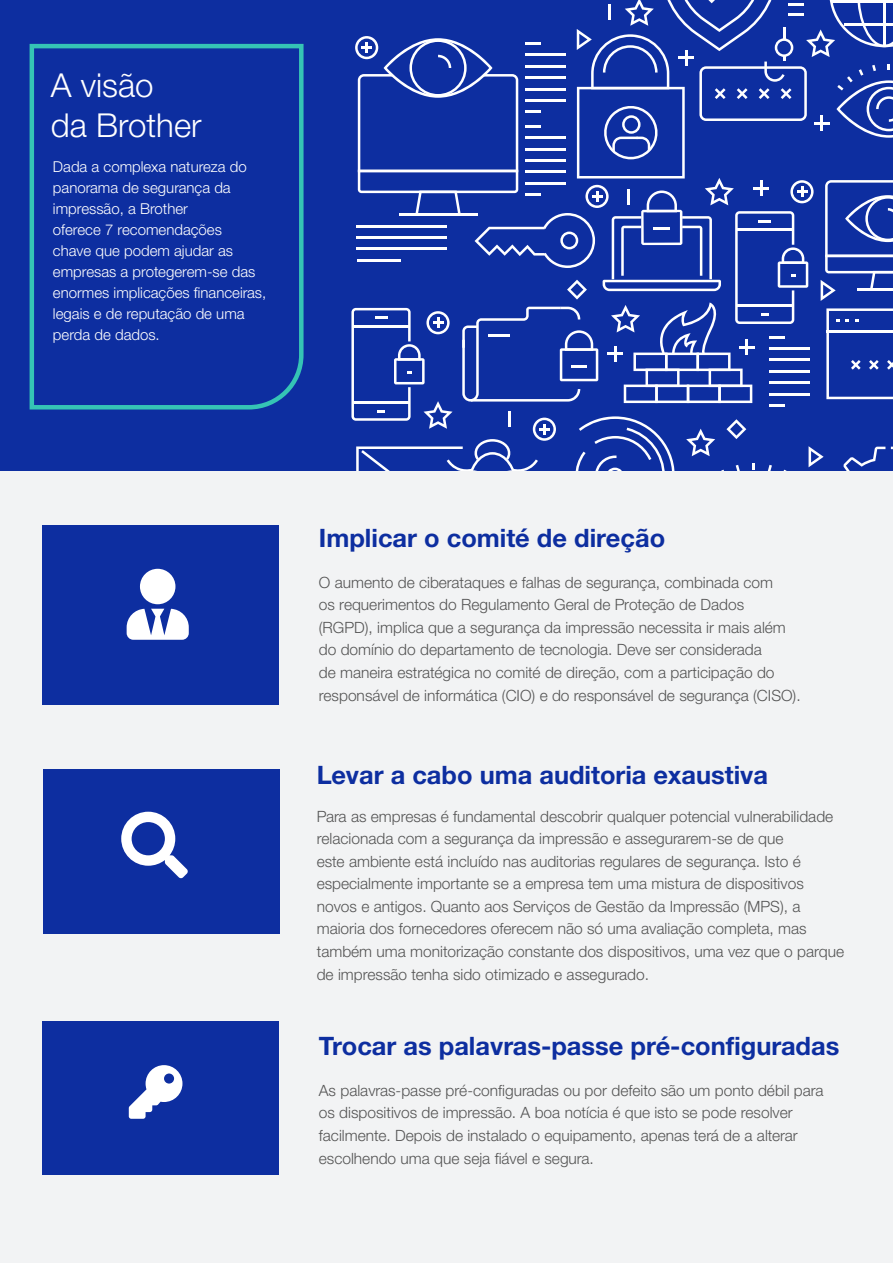
<style>
.page{position:relative;width:893px;height:1263px;background:#fff}
.page>*{position:absolute;margin:0;border:0;box-sizing:border-box;transform-origin:0 0}
.t1{font:300 33px/40.5px "Helvetica Neue LTW1 G";color:#fff}
.t2{font:700 25.35px "Helvetica Neue LTW1 G";color:#0d2ea0}
.t3{font:300 15.6px/22.6px "Helvetica Neue LTW1 G";color:#545454}
.t4{font:300 15px/21px "Helvetica Neue LTW1 G";color:#fff}
</style>
<div class="page">
<div style="left:0;top:0;width:892px;height:473px;background:#0d2ea0"></div>
<svg style="left:351px;top:0;width:541px;height:471px"></svg>
<div style="left:0;top:471px;width:892px;height:792px;background:#f2f3f4"></div>
<svg style="left:29px;top:43px;width:275px;height:367px"></svg>
<div style="left:42px;top:525px;width:236px;height:180px;background:#0d2ea0"></div>
<div style="left:43px;top:769px;width:236px;height:165px;background:#0d2ea0"></div>
<div style="left:42px;top:1021px;width:236px;height:153px;background:#0d2ea0"></div>
<svg style="left:127px;top:569px;width:62px;height:71px"></svg>
<svg style="left:121px;top:812px;width:67px;height:67px"></svg>
<svg style="left:129px;top:1065px;width:53px;height:54px"></svg>
<h1 class="t1" style="left:51px;top:65px;width:152px">A visão<br>da Brother</h1>
<p class="t4" style="left:53px;top:156px;width:215px">Dada a complexa natureza do panorama de segurança da impressão, a Brother<br>oferece 7 recomendações<br>chave que podem ajudar as empresas a protegerem-se das enormes implicações financeiras, legais e de reputação de uma perda de dados.</p>
<h2 class="t2" style="left:319px;top:522px;width:348px">Implicar o comité de direção</h2>
<p class="t3" style="left:319px;top:571px;width:483px">O aumento de ciberataques e falhas de segurança, combinada com<br>os requerimentos do Regulamento Geral de Proteção de Dados (RGPD), implica que a segurança da impressão necessita ir mais além do domínio do departamento de tecnologia. Deve ser considerada<br>de maneira estratégica no comité de direção, com a participação do responsável de informática (CIO) e do responsável de segurança (CISO).</p>
<h2 class="t2" style="left:317px;top:759px;width:453px">Levar a cabo uma auditoria exaustiva</h2>
<p class="t3" style="left:317px;top:805px;width:529px">Para as empresas é fundamental descobrir qualquer potencial vulnerabilidade relacionada com a segurança da impressão e assegurarem-se de que<br>este ambiente está incluído nas auditorias regulares de segurança. Isto é especialmente importante se a empresa tem uma mistura de dispositivos novos e antigos. Quanto aos Serviços de Gestão da Impressão (MPS), a maioria dos fornecedores oferecem não só uma avaliação completa, mas também uma monitorização constante dos dispositivos, uma vez que o parque de impressão tenha sido otimizado e assegurado.</p>
<h2 class="t2" style="left:319px;top:1030px;width:522px">Trocar as palavras-passe pré-configuradas</h2>
<p class="t3" style="left:319px;top:1079px;width:506px">As palavras-passe pré-configuradas ou por defeito são um ponto débil para os dispositivos de impressão. A boa notícia é que isto se pode resolver facilmente. Depois de instalado o equipamento, apenas terá de a alterar escolhendo uma que seja fiável e segura.</p>
</div>
